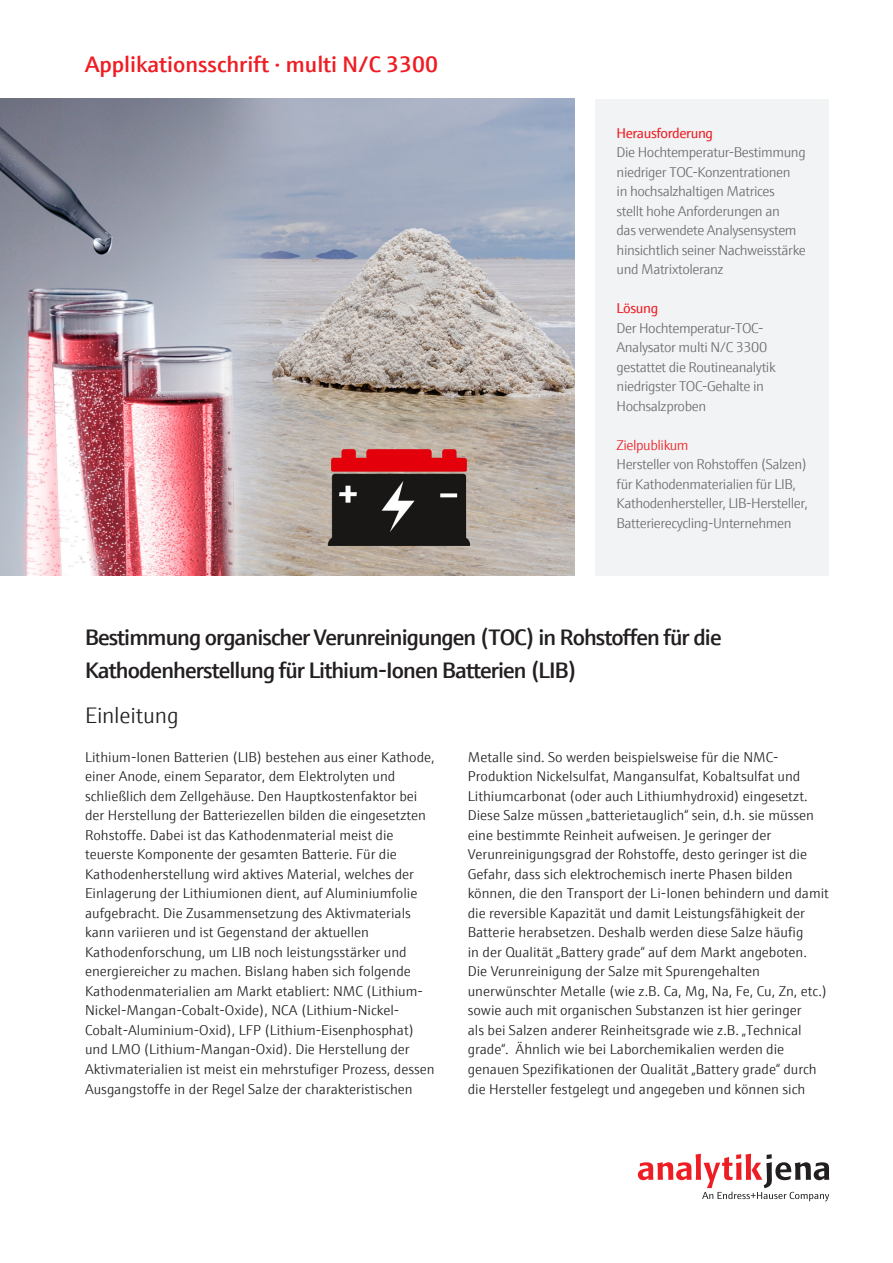
<style>
.page{position:relative;width:893px;height:1263px;background:#fff}
.page>*{position:absolute;margin:0;border:0;box-sizing:border-box;transform-origin:0 0}
.Einleitung_15pt_2_spaltig{font:600 22.5px/33px "E+H Sans";letter-spacing:-.04em;color:#231f20}
.H_1_rot{font:600 22.5px "E+H Sans";color:#ee1d23}
.H2_15pt_schwarz{font:300 22.5px "E+H Sans";letter-spacing:-.005em;color:#231f20}
.Fließtext{font:300 14.25px/19.5px "E+H Sans";color:#231f20}
.Box_grau{font:300 14.25px/19.5px "E+H Sans";letter-spacing:-.03em;color:#6c6d70}
.Box_Headline{font:14.25px "E+H Sans";letter-spacing:-.03em;color:#ee1d23}
.Box_grau-2{font:300 14.25px "E+H Sans";letter-spacing:-.03em;color:#ee1d23}
</style>
<div class="page">
<svg style="left:638px;top:1154px;width:191px;height:47px"></svg>
<div style="left:595px;top:99px;width:234px;height:476px;background:#f2f3f4"></div>
<img style="left:0;top:99px;width:574px;height:476px">
<p class="H_1_rot" style="left:85px;top:47px;width:355px">Applikationsschrift · multi N/C 3300</p>
<p class="Box_Headline" style="left:617px;top:122px;width:98px">Herausforderung</p>
<p class="Box_grau" style="left:617px;top:142px;width:191px">Die Hochtemperatur-Bestimmung niedriger TOC-Konzentrationen<br>in hochsalzhaltigen Matrices<br>stellt hohe Anforderungen an<br>das verwendete Analysensystem hinsichtlich seiner Nachweisstärke und Matrixtoleranz</p>
<p class="Box_Headline" style="left:617px;top:298px;width:43px">Lösung</p>
<p class="Box_grau" style="left:617px;top:317px;width:160px">Der Hochtemperatur-TOC-<br>Analysator multi N/C 3300 gestattet die Routineanalytik niedrigster TOC-Gehalte in<br>Hochsalzproben</p>
<p class="Box_grau-2" style="left:617px;top:434px;width:74px">Zielpublikum</p>
<p class="Box_grau" style="left:617px;top:454px;width:193px">Hersteller von Rohstoffen (Salzen) für Kathodenmaterialien für LIB, Kathodenhersteller, LIB-Hersteller, Batterierecycling-Unternehmen</p>
<p class="Einleitung_15pt_2_spaltig" style="left:85px;top:619px;width:638px">Bestimmung organischer Verunreinigungen (TOC) in Rohstoffen für die<br>Kathodenherstellung für Lithium-Ionen Batterien (LIB)</p>
<p class="H2_15pt_schwarz" style="left:85px;top:699px;width:95px">Einleitung</p>
<p class="Fließtext" style="left:85px;top:746px;width:351px">Lithium-Ionen Batterien (LIB) bestehen aus einer Kathode, einer Anode, einem Separator, dem Elektrolyten und schließlich dem Zellgehäuse. Den Hauptkostenfaktor bei der Herstellung der Batteriezellen bilden die eingesetzten Rohstoffe. Dabei ist das Kathodenmaterial meist die teuerste Komponente der gesamten Batterie. Für die Kathodenherstellung wird aktives Material, welches der Einlagerung der Lithiumionen dient, auf Aluminiumfolie aufgebracht. Die Zusammensetzung des Aktivmaterials kann variieren und ist Gegenstand der aktuellen Kathodenforschung, um LIB noch leistungsstärker und energiereicher zu machen. Bislang haben sich folgende Kathodenmaterialien am Markt etabliert: NMC (Lithium-Nickel-Mangan-Cobalt-Oxide), NCA (Lithium-Nickel-Cobalt-Aluminium-Oxid), LFP (Lithium-Eisenphosphat) und LMO (Lithium-Mangan-Oxid). Die Herstellung der Aktivmaterialien ist meist ein mehrstufiger Prozess, dessen Ausgangstoffe in der Regel Salze der charakteristischen</p>
<p class="Fließtext" style="left:468px;top:746px;width:363px">Metalle sind. So werden beispielsweise für die NMC-Produktion Nickelsulfat, Mangansulfat, Kobaltsulfat und Lithiumcarbonat (oder auch Lithiumhydroxid) eingesetzt.<br>Diese Salze müssen „batterietauglich“ sein, d.h. sie müssen eine bestimmte Reinheit aufweisen. Je geringer der Verunreinigungsgrad der Rohstoffe, desto geringer ist die Gefahr, dass sich elektrochemisch inerte Phasen bilden können, die den Transport der Li-Ionen behindern und damit die reversible Kapazität und damit Leistungsfähigkeit der Batterie herabsetzen. Deshalb werden diese Salze häufig<br>in der Qualität „Battery grade“ auf dem Markt angeboten.<br>Die Verunreinigung der Salze mit Spurengehalten unerwünschter Metalle (wie z.B. Ca, Mg, Na, Fe, Cu, Zn, etc.) sowie auch mit organischen Substanzen ist hier geringer<br>als bei Salzen anderer Reinheitsgrade wie z.B. „Technical grade“. Ähnlich wie bei Laborchemikalien werden die genauen Spezifikationen der Qualität „Battery grade“ durch die Hersteller festgelegt und angegeben und können sich</p>
</div>
